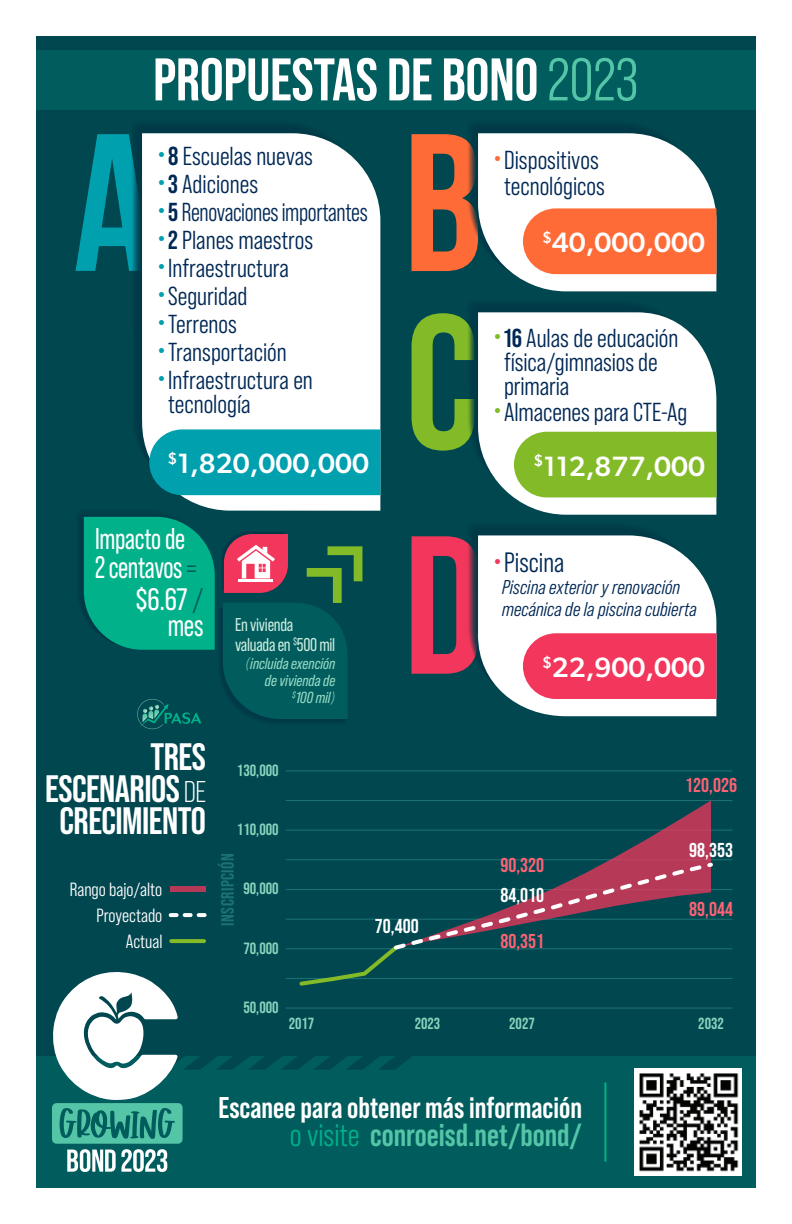
<style>
.page{position:relative;width:792px;height:1224px;background:#fff}
.page>*{position:absolute;margin:0;border:0;box-sizing:border-box;transform-origin:0 0}
.t1{font:700 60px "Bebas Neue Pro";letter-spacing:-.005em;color:#fff}
.t2{font:38px/32px "Bebas Neue";letter-spacing:-.015em;color:#fff;text-align:right}
.t3{font:700 32px "Bebas Neue Pro";color:#54c5a6}
.t4{font:31px/32px "Bebas Neue Pro";letter-spacing:-.015em;color:#fff;text-align:right;scale:.88 1}
.t5{font:700 30px "Bebas Neue Pro";color:#fff}
.t6{font:30px "Bebas Neue Pro";letter-spacing:-.01em;color:#fff;scale:.9 1}
.t7{font:500 28px "Gibson";color:#fff}
.t8{font:28px "Bebas Neue Pro Middle";color:#002855}
.t9{font:26px/24px "Bebas Neue Pro Middle";color:#002855}
.t10{font:26px "Bebas Neue Pro Middle";color:#002855;scale:.92 1}
.t11{font:italic 20px/22px "Bebas Neue Pro Middle";letter-spacing:.005em;color:#002855}
.t12{font:20px "Bebas Neue";color:#fb6274}
.t13{font:20px "Bebas Neue";color:#fff}
.t14{font:19.2px "Bebas Neue Pro Middle";color:#fff}
.t15{font:18.4px/20px "Bebas Neue Pro";letter-spacing:-.015em;color:#ccece0;scale:.95 1}
.t16{font:700 18px "Bebas Neue Pro";letter-spacing:.025em;color:#1c7374}
.t17{font:16.2px "Bebas Neue";color:#88d5bd}
.t18{font:italic 16px/17px "Bebas Neue Pro";color:#94d9c3;text-align:right}
.t19{font:16px "Bebas Neue";color:#88d5bd}
.s1{font-family:"Bebas Neue Pro Middle";font-weight:400;color:#54c5a6}
.s2{font-family:"Bebas Neue Pro";font-weight:700}
.s3{font-family:"Bebas Neue Pro Middle";color:#005c5d}
.s4{font-size:31px;color:#fff}
.s5{font-family:"Museo Slab 100"}
.s6{font-family:"Bebas Neue Pro";font-size:30px}
.s7{font-family:"Bebas Neue Pro Middle";font-weight:400;color:#00b18a}
</style>
<div class="page">
<div style="left:36px;top:36px;width:720px;height:1152px;background:#004750"></div>
<div style="left:36px;top:1056px;width:720px;height:132px;background:#005c5d"></div>
<svg style="left:76px;top:134px;width:54px;height:137px"></svg>
<div style="left:142px;top:133px;width:238px;height:378px;background:#fff"></div>
<div style="left:149px;top:429px;width:231px;height:66px;background:#00a0af"></div>
<svg style="left:412px;top:313px;width:54px;height:138px"></svg>
<svg style="left:478px;top:312px;width:238px;height:203px;background:#e7eded"></svg>
<div style="left:514px;top:432px;width:202px;height:65px;background:#82bb27"></div>
<svg style="left:412px;top:126px;width:304px;height:165px"></svg>
<svg style="left:412px;top:536px;width:54px;height:138px"></svg>
<svg style="left:478px;top:535px;width:238px;height:181px;background:#e6eced"></svg>
<div style="left:523px;top:633px;width:193px;height:66px;background:#f3365b"></div>
<img style="left:635px;top:1069px;width:107px;height:106px">
<div style="left:36px;top:50px;width:720px;height:60px;background:#005c5d"></div>
<hr style="left:286px;top:978px;width:447px;height:1px;background:#1c7374">
<hr style="left:286px;top:948px;width:447px;height:1px;background:#1c7374">
<hr style="left:286px;top:919px;width:447px;height:1px;background:#1c7374">
<hr style="left:286px;top:889px;width:447px;height:1px;background:#1c7374">
<hr style="left:286px;top:859px;width:447px;height:1px;background:#1c7374">
<hr style="left:286px;top:830px;width:447px;height:1px;background:#1c7374">
<hr style="left:286px;top:800px;width:447px;height:1px;background:#1c7374">
<hr style="left:286px;top:770px;width:447px;height:1px;background:#1c7374">
<svg style="left:301px;top:800px;width:410px;height:60px"></svg>
<hr style="left:286px;top:1008px;width:447px;height:1px;background:#1c7374">
<svg style="left:79px;top:508px;width:283px;height:221px"></svg>
<hr style="left:239px;top:580px;width:34px;height:2px;background:#fff">
<svg style="left:52px;top:860px;width:664px;height:312px"></svg>
<h1 class="t1" style="left:153px;top:45px;width:487px">PROPUESTAS DE BONO <span class="s1">2023</span></h1>
<p class="t9" style="left:158px;top:144px;width:156px"><sup>•</sup> <span class="s2">8</span> Escuelas nuevas</p>
<p class="t9" style="left:158px;top:172px;width:102px"><sup>•</sup> <span class="s2">3</span> Adiciones</p>
<p class="t10" style="left:158px;top:198px;width:229px"><sup>•</sup> <span class="s2">5</span> Renovaciones importantes</p>
<p class="t9" style="left:158px;top:228px;width:157px"><sup>•</sup> <span class="s2">2</span> Planes maestros</p>
<p class="t9" style="left:158px;top:256px;width:132px"><sup>•</sup> Infraestructura</p>
<p class="t9" style="left:158px;top:284px;width:91px"><sup>•</sup> Seguridad</p>
<p class="t9" style="left:158px;top:312px;width:80px"><sup>•</sup> Terrenos</p>
<p class="t9" style="left:158px;top:340px;width:130px"><sup>•</sup> Transportación</p>
<p class="t9" style="left:168px;top:368px;width:146px;text-indent:-10px"><sup>•</sup> Infraestructura en tecnología</p>
<p class="t7" style="left:168px;top:447px;width:203px"><sup>$</sup>1,820,000,000</p>
<p class="t6" style="left:95px;top:522px;width:102px">Impacto de</p>
<p class="t4" style="left:95px;top:551px;width:125px">2 centavos <span class="s3">= </span>$6.67 <span class="s3">/</span></p>
<p class="t15" style="left:235px;top:615px;width:107px;text-indent:-67px"><span class="s4">mes</span> En vivienda valuada en <sup>$</sup>500 mil</p>
<p class="t18" style="left:246px;top:655px;width:91px"><span class="s5">(</span>incluida exención de vivienda de <sup>$</sup>100 mil<span class="s5">)</span></p>
<h2 class="t2" style="left:45px;top:740px;width:162px">TRES<br>ESCENARIOS <span class="s6">DE<br></span>CRECIMIENTO</h2>
<p class="t14" style="left:70px;top:878px;width:94px">Rango bajo/alto</p>
<p class="t14" style="left:126px;top:930px;width:38px">Actual</p>
<p class="t14" style="left:96px;top:904px;width:68px">Proyectado</p>
<p class="t17" style="left:237px;top:761px;width:43px">130,000</p>
<p class="t17" style="left:237px;top:820px;width:43px">110,000</p>
<p class="t16" style="left:217px;top:926px;width:74px;rotate:-90deg">INSCRIPCIÓN</p>
<p class="t17" style="left:243px;top:880px;width:37px">90,000</p>
<p class="t17" style="left:243px;top:939px;width:37px">70,000</p>
<p class="t17" style="left:243px;top:998px;width:37px">50,000</p>
<p class="t13" style="left:375px;top:915px;width:45px">70,400</p>
<p class="t9" style="left:494px;top:147px;width:112px;line-height:26px;text-align:center"><sup>•</sup> Dispositivos tecnológicos</p>
<p class="t7" style="left:542px;top:226px;width:165px"><sup>$</sup>40,000,000</p>
<p class="t9" style="left:504px;top:326px;width:176px;text-indent:-10px"><sup>•</sup> <span class="s2">16</span> Aulas de educación física/gimnasios de primaria</p>
<p class="t9" style="left:494px;top:400px;width:195px"><sup>•</sup> Almacenes para CTE-Ag</p>
<p class="t7" style="left:534px;top:449px;width:173px"><sup>$</sup>112,877,000</p>
<p class="t8" style="left:494px;top:546px;width:72px"><sup>•</sup> Piscina</p>
<p class="t11" style="left:502px;top:576px;width:196px">Piscina exterior y renovación mecánica de la piscina cubierta</p>
<p class="t7" style="left:542px;top:651px;width:165px"><sup>$</sup>22,900,000</p>
<p class="t12" style="left:500px;top:854px;width:45px">90,320</p>
<p class="t13" style="left:500px;top:884px;width:45px">84,010</p>
<p class="t12" style="left:500px;top:930px;width:45px">80,351</p>
<p class="t12" style="left:685px;top:774px;width:53px">120,026</p>
<p class="t13" style="left:689px;top:839px;width:45px">98,353</p>
<p class="t12" style="left:689px;top:897px;width:45px">89,044</p>
<p class="t19" style="left:289px;top:1014px;width:27px">2017</p>
<p class="t19" style="left:415px;top:1014px;width:27px">2023</p>
<p class="t19" style="left:509px;top:1014px;width:27px">2027</p>
<p class="t19" style="left:698px;top:1014px;width:27px">2032</p>
<p class="t5" style="left:219px;top:1091px;width:365px">Escanee para obtener más información</p>
<p class="t3" style="left:290px;top:1117px;width:294px"><span class="s7">o visite</span> conroeisd.net/bond/</p>
</div>
